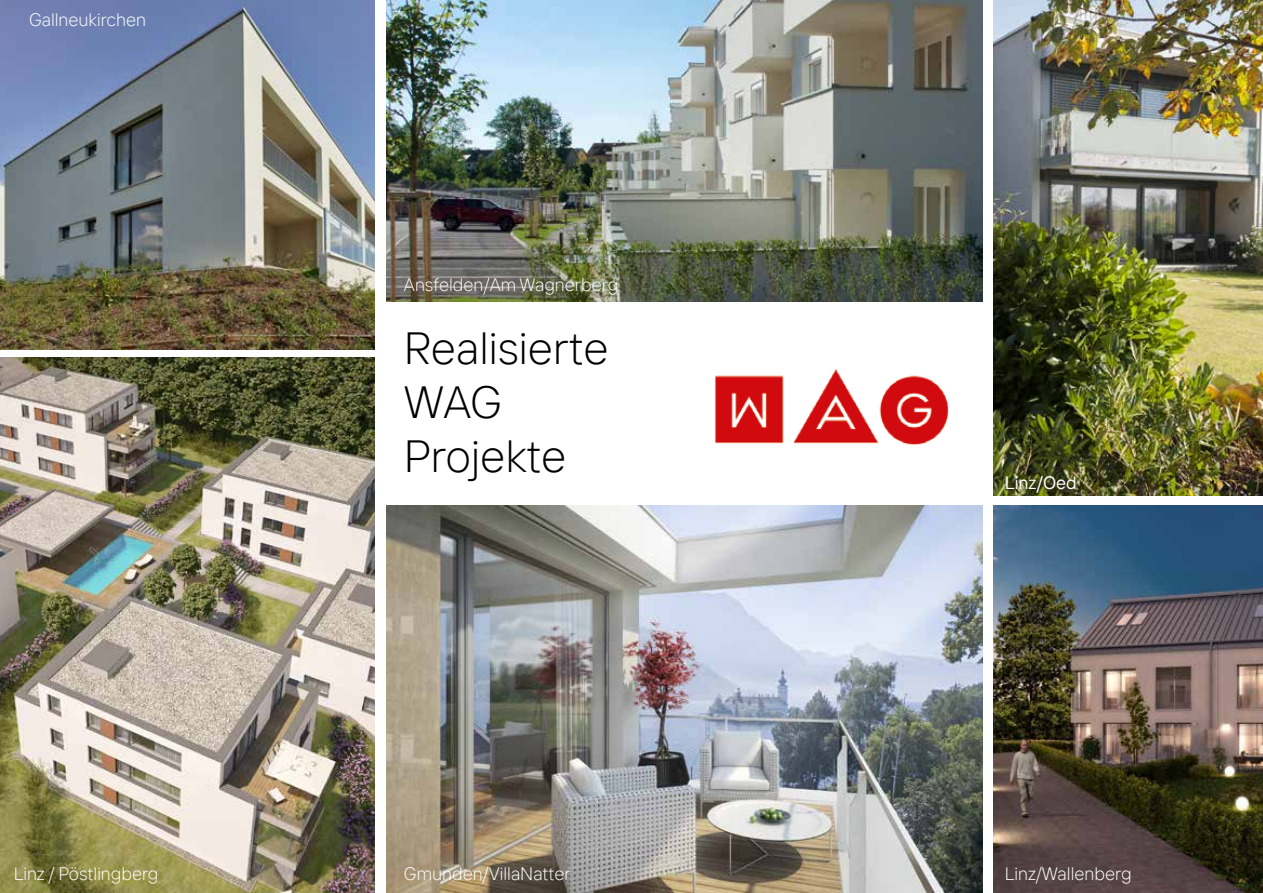
<style>
.page{position:relative;width:1263px;height:893px;background:#fff}
.page>*{position:absolute;margin:0;border:0;box-sizing:border-box;transform-origin:0 0}
.t1{font:300 45px/54px "TT Interphases";color:#000}
.t2{font:300 18px "TT Interphases";color:#fff}
.t3{font:18px "TT Interphases";color:#fff}
</style>
<div class="page">
<img style="left:0;top:0;width:374px;height:349px">
<img style="left:0;top:357px;width:374px;height:536px">
<img style="left:387px;top:505px;width:596px;height:388px">
<img style="left:387px;top:0;width:596px;height:302px">
<img style="left:993px;top:0;width:270px;height:495px">
<img style="left:993px;top:505px;width:270px;height:388px">
<img style="left:715px;top:369px;width:234px;height:76px">
<p class="t2" style="left:29px;top:9px;width:119px">Gallneukirchen</p>
<p class="t2" style="left:14px;top:863px;width:146px">Linz / Pöstlingberg</p>
<p class="t2" style="left:404px;top:273px;width:216px">Ansfelden/Am Wagnerberg</p>
<h1 class="t1" style="left:404px;top:320px;width:206px">Realisierte<br>WAG<br>Projekte</h1>
<p class="t2" style="left:404px;top:863px;width:168px">Gmunden/VillaNatter</p>
<p class="t3" style="left:1005px;top:471px;width:73px">Linz/Oed</p>
<p class="t2" style="left:1005px;top:863px;width:128px">Linz/Wallenberg</p>
</div>
